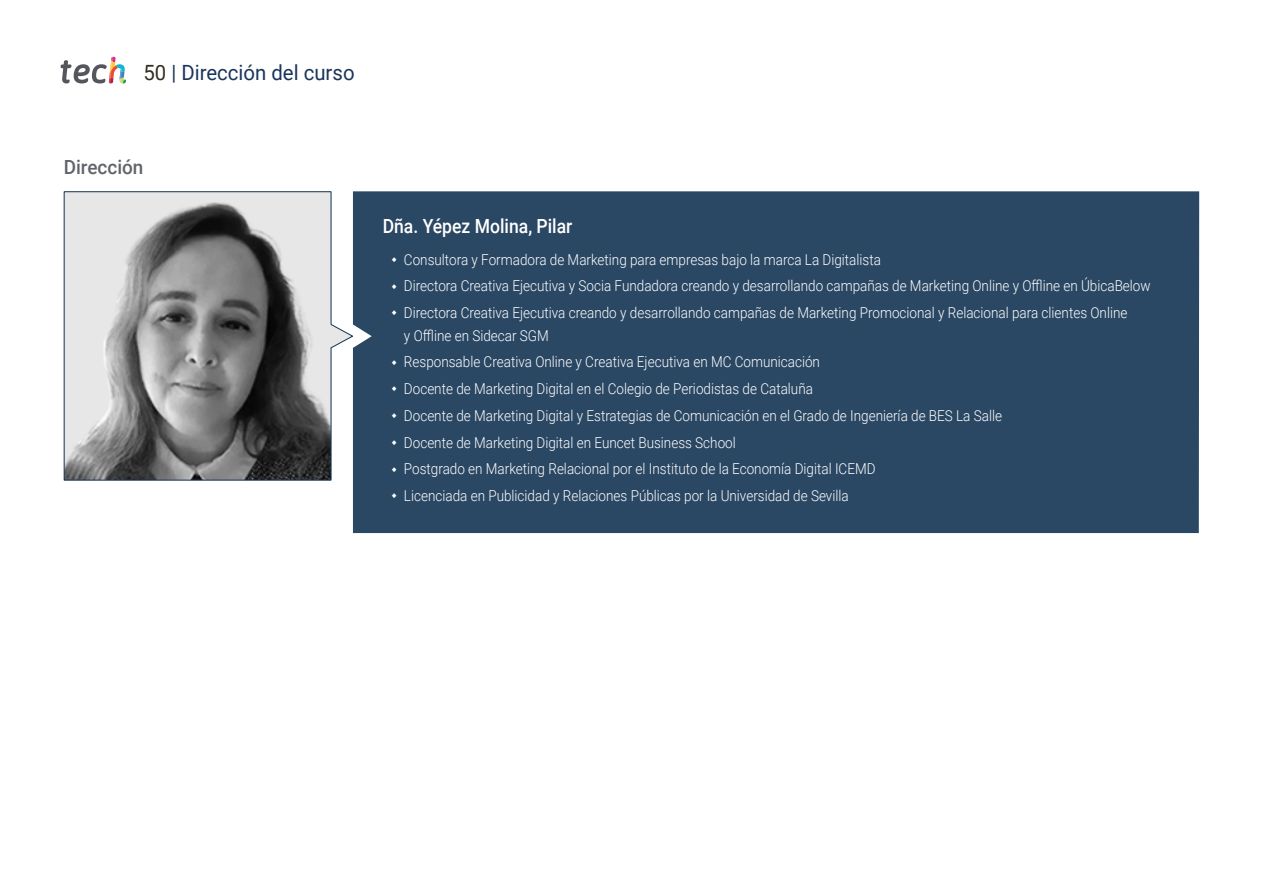
<style>
.page{position:relative;width:1263px;height:893px;background:#fff}
.page>*{position:absolute;margin:0;border:0;box-sizing:border-box;transform-origin:0 0}
.t1{font:21px "Roboto";color:#1a355c}
.t2{font:500 19.5px "Roboto";color:#fff;scale:.9 1}
.t3{font:500 19.5px "Roboto";color:#61646a}
.t4{font:300 15px/26.7px "Roboto";color:#fff;scale:.9 1}
.s1{color:#312e20}
</style>
<div class="page">
<svg style="left:61px;top:57px;width:65px;height:27px"></svg>
<div style="left:353px;top:191px;width:846px;height:342px;background:#2a4763"></div>
<svg style="left:63px;top:191px;width:291px;height:290px;background:#9a9b9b"></svg>
<svg style="left:392px;top:257px;width:5px;height:5px"></svg>
<svg style="left:392px;top:284px;width:5px;height:5px"></svg>
<svg style="left:392px;top:310px;width:5px;height:5px"></svg>
<svg style="left:392px;top:360px;width:5px;height:5px"></svg>
<svg style="left:392px;top:386px;width:5px;height:5px"></svg>
<svg style="left:392px;top:413px;width:5px;height:5px"></svg>
<svg style="left:392px;top:440px;width:5px;height:5px"></svg>
<svg style="left:392px;top:467px;width:5px;height:5px"></svg>
<svg style="left:392px;top:493px;width:5px;height:5px"></svg>
<h1 class="t1" style="left:144px;top:57px;width:213px"><span class="s1">50</span> | Dirección del curso</h1>
<h2 class="t3" style="left:64px;top:154px;width:81px">Dirección</h2>
<h2 class="t2" style="left:383px;top:212px;width:212px">Dña. Yépez Molina, Pilar</h2>
<p class="t4" style="left:404px;top:245px;width:831px">Consultora y Formadora de Marketing para empresas bajo la marca La Digitalista<br>Directora Creativa Ejecutiva y Socia Fundadora creando y desarrollando campañas de Marketing Online y Offline en ÚbicaBelow<br>Directora Creativa Ejecutiva creando y desarrollando campañas de Marketing Promocional y Relacional para clientes Online</p>
<p class="t4" style="left:404px;top:321px;width:666px">y Offline en Sidecar SGM<br>Responsable Creativa Online y Creativa Ejecutiva en MC Comunicación<br>Docente de Marketing Digital en el Colegio de Periodistas de Cataluña<br>Docente de Marketing Digital y Estrategias de Comunicación en el Grado de Ingeniería de BES La Salle Docente de Marketing Digital en Euncet Business School<br>Postgrado en Marketing Relacional por el Instituto de la Economía Digital ICEMD<br>Licenciada en Publicidad y Relaciones Públicas por la Universidad de Sevilla</p>
</div>
